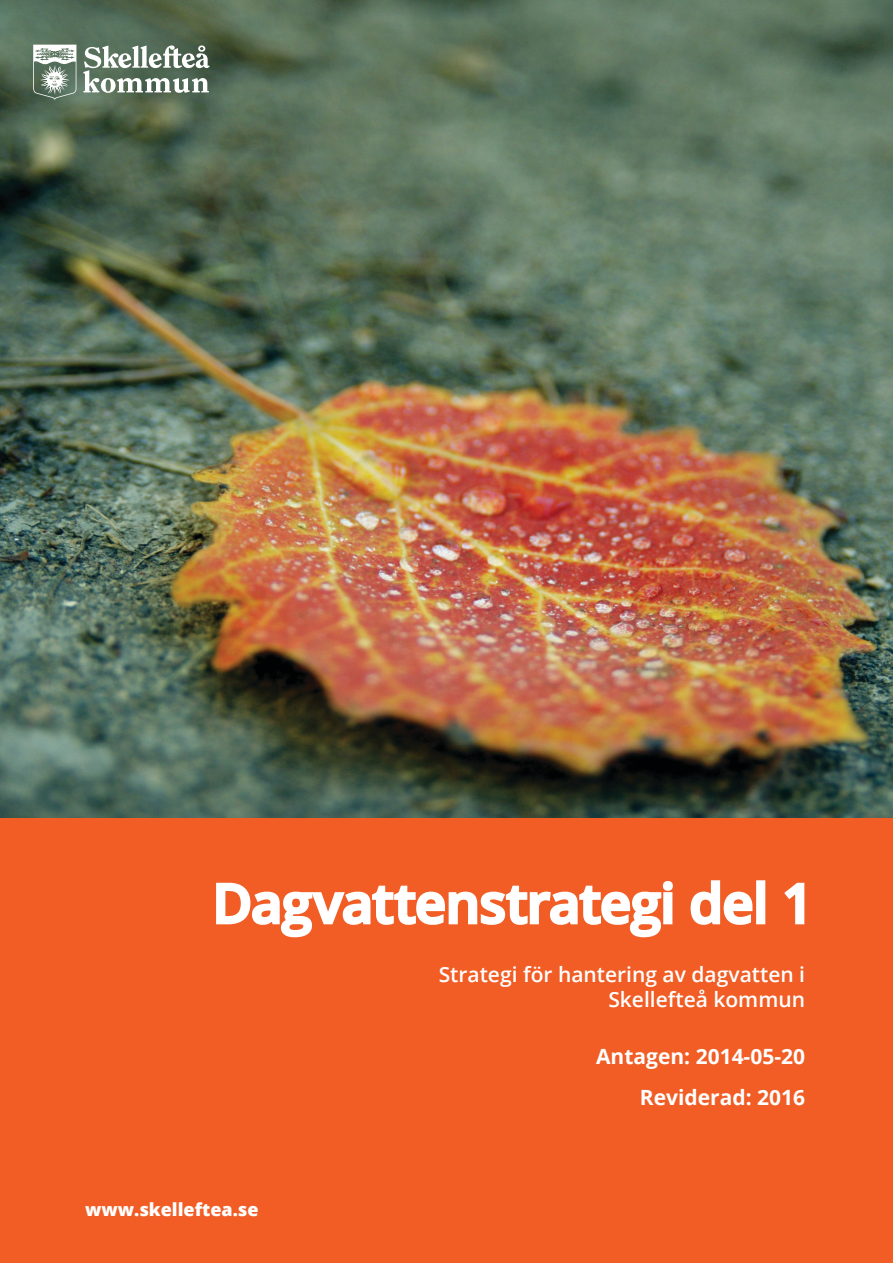
<style>
.page{position:relative;width:893px;height:1263px;background:#fff}
.page>*{position:absolute;margin:0;border:0;box-sizing:border-box;transform-origin:0 0}
.t1{font:600 54px "Open Sans";letter-spacing:-.01em;color:#fff}
.t2{font:600 21px/25.2px "Open Sans";color:#fff;text-align:right}
.t3{font:700 21px "Open Sans";color:#fff}
.t4{font:800 18px "Open Sans";color:#fff}
</style>
<div class="page">
<div style="left:0;top:455px;width:893px;height:808px;background:#f15d25"></div>
<svg style="left:216px;top:881px;width:457px;height:57px"></svg>
<svg style="left:690px;top:880px;width:63px;height:45px"></svg>
<div style="left:756px;top:880px;width:9px;height:44px;border:3px solid #fff"></div>
<svg style="left:784px;top:882px;width:21px;height:43px"></svg>
<img style="left:0;top:0;width:893px;height:818px">
<svg style="left:83px;top:45px;width:127px;height:48px"></svg>
<svg style="left:33px;top:45px;width:43px;height:55px"></svg>
<p class="t1" style="left:212px;top:866px;width:602px">Dagvattenstrategi del 1</p>
<p class="t2" style="left:439px;top:961px;width:368px">Strategi för hantering av dagvatten i<br>Skellefteå kommun</p>
<p class="t3" style="left:596px;top:1041px;width:211px">Antagen: 2014-05-20</p>
<p class="t4" style="left:85px;top:1196px;width:175px">www.skelleftea.se</p>
<p class="t3" style="left:640px;top:1082px;width:167px">Reviderad: 2016</p>
</div>
